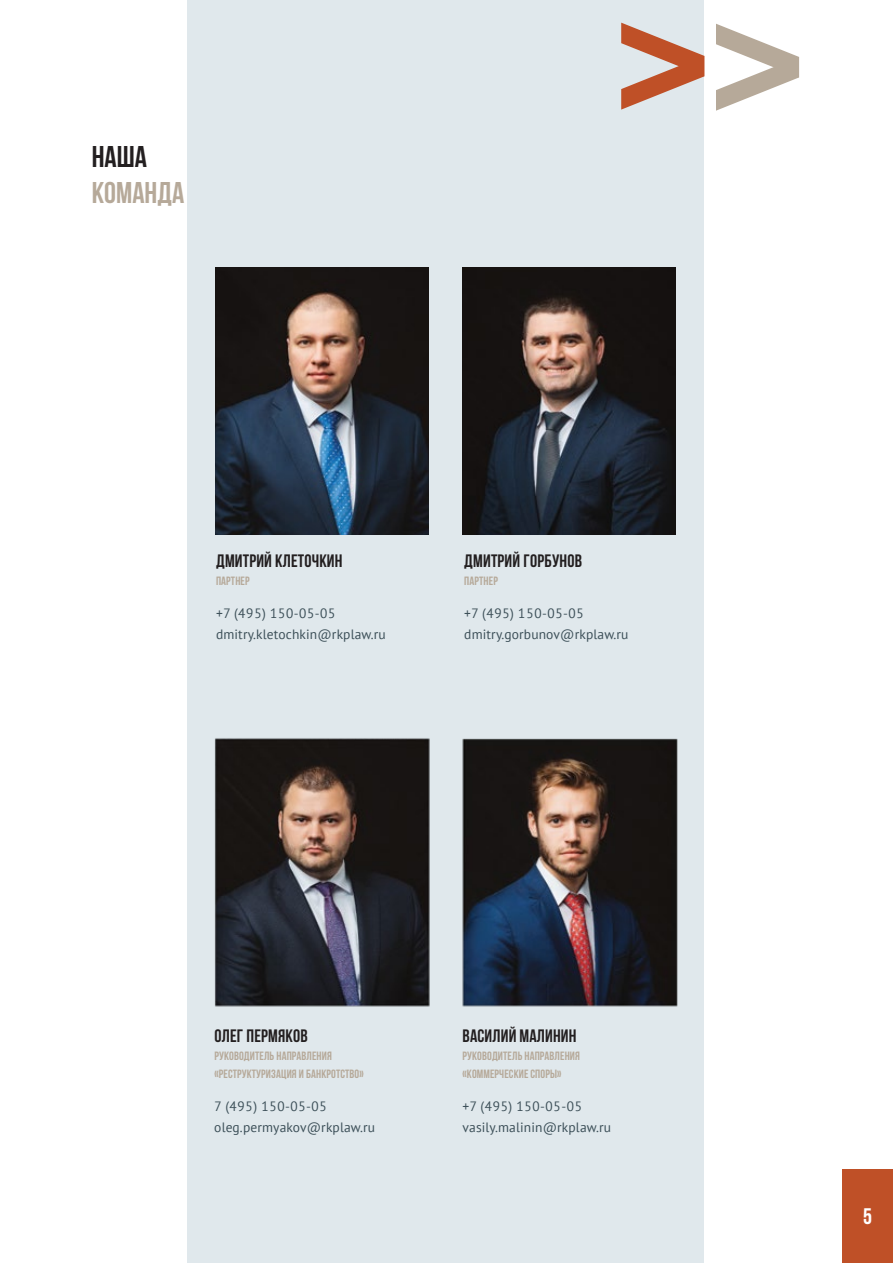
<style>
.page{position:relative;width:893px;height:1263px;background:#fff}
.page>*{position:absolute;margin:0;border:0;box-sizing:border-box;transform-origin:0 0}
.t1{font:700 30px "Bebas Neue";color:#b6a999}
.t2{font:700 30px "Bebas Neue";color:#231f20}
.t3{font:700 22.5px "Bebas Neue";color:#fff}
.t4{font:700 18px "Bebas Neue";letter-spacing:.01em;color:#231f20}
.t5{font:13.5px/21px "PT Sans";letter-spacing:.01em;color:#3c4f58}
.t6{font:700 12px/18px "Bebas Neue";letter-spacing:.01em;color:#b6a999}
</style>
<div class="page">
<div style="left:842px;top:1169px;width:51px;height:94px;background:#bf5027"></div>
<div style="left:187px;top:0;width:517px;height:1263px;background:#e0e8ec"></div>
<svg style="left:621px;top:23px;width:83px;height:87px"></svg>
<svg style="left:716px;top:24px;width:83px;height:87px"></svg>
<img style="left:214px;top:738px;width:216px;height:269px">
<img style="left:462px;top:738px;width:216px;height:269px">
<img style="left:462px;top:267px;width:214px;height:267px">
<img style="left:215px;top:267px;width:214px;height:267px">
<h1 class="t2" style="left:92px;top:140px;width:57px">наша</h1>
<h1 class="t1" style="left:92px;top:176px;width:94px">Команда</h1>
<h3 class="t4" style="left:216px;top:550px;width:128px">Дмитрий Клеточкин</h3>
<p class="t6" style="left:216px;top:571px;width:35px">партнер</p>
<h3 class="t4" style="left:464px;top:550px;width:119px">Дмитрий Горбунов</h3>
<p class="t6" style="left:464px;top:571px;width:35px">партнер</p>
<p class="t5" style="left:216px;top:603px;width:171px">+7 (495) 150-05-05 dmitry.kletochkin@rkplaw.ru</p>
<p class="t5" style="left:464px;top:603px;width:166px">+7 (495) 150-05-05 dmitry.gorbunov@rkplaw.ru</p>
<h3 class="t4" style="left:214px;top:1026px;width:95px">Олег Пермяков</h3>
<p class="t6" style="left:214px;top:1046px;width:151px">Руководитель направления «Реструктуризация и банкротство»</p>
<h3 class="t4" style="left:462px;top:1026px;width:115px">Василий малинин</h3>
<p class="t6" style="left:462px;top:1047px;width:119px">Руководитель направления «Коммерческие споры»</p>
<p class="t5" style="left:214px;top:1095px;width:162px">7 (495) 150-05-05 oleg.permyakov@rkplaw.ru</p>
<p class="t5" style="left:462px;top:1095px;width:150px">+7 (495) 150-05-05 vasily.malinin@rkplaw.ru</p>
<h2 class="t3" style="left:863px;top:1204px;width:10px">5</h2>
</div>
